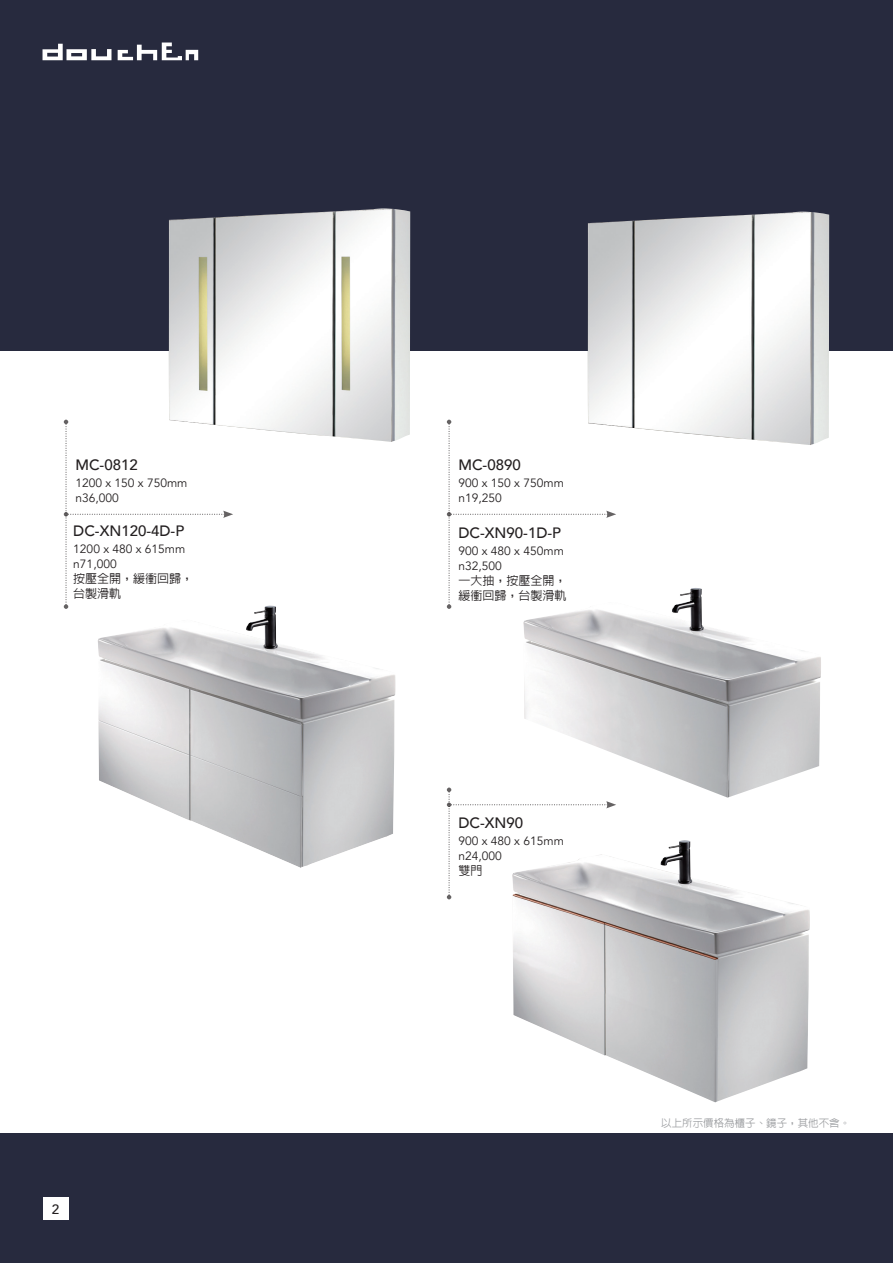
<style>
.page{position:relative;width:893px;height:1263px;background:#fff}
.page>*{position:absolute;margin:0;border:0;box-sizing:border-box;transform-origin:0 0}
.t1{font:500 15px "Avenir";color:#231f20}
.t2{font:500 13.5px "Avenir";color:#231f20}
.t3{font:12px "Avenir";color:#231f20}
.t4{font:500 12px "Lin Gothic";color:#231f20}
.t5{font:500 10.5px "Lin Gothic";color:#999b9e}
</style>
<div class="page">
<div style="left:0;top:1133px;width:893px;height:130px;background:#272a3e"></div>
<div style="left:0;top:0;width:893px;height:351px;background:#272a3e"></div>
<div style="left:43px;top:1197px;width:26px;height:23px;background:#fff"></div>
<svg style="left:43px;top:44px;width:68px;height:16px"></svg>
<svg style="left:118px;top:43px;width:80px;height:17px"></svg>
<img style="left:98px;top:606px;width:297px;height:262px">
<img style="left:523px;top:588px;width:298px;height:210px">
<img style="left:588px;top:212px;width:241px;height:233px">
<img style="left:169px;top:208px;width:241px;height:234px">
<svg style="left:64px;top:420px;width:169px;height:189px"></svg>
<svg style="left:447px;top:420px;width:169px;height:189px"></svg>
<svg style="left:447px;top:787px;width:169px;height:112px"></svg>
<img style="left:512px;top:840px;width:298px;height:262px">
<p class="t1" style="left:75px;top:452px;width:64px">MC-0812</p>
<p class="t3" style="left:75px;top:476px;width:114px">1200 x 150 x 750mm</p>
<p class="t3" style="left:75px;top:491px;width:45px">n36,000</p>
<p class="t1" style="left:73px;top:517px;width:112px">DC-XN120-4D-P</p>
<p class="t3" style="left:73px;top:541px;width:114px">1200 x 480 x 615mm</p>
<p class="t3" style="left:73px;top:556px;width:45px">n71,000</p>
<p class="t4" style="left:73px;top:572px;width:121px">按壓全開，緩衝回歸，</p>
<p class="t4" style="left:73px;top:587px;width:49px">台製滑軌</p>
<p class="t2" style="left:52px;top:1197px;width:9px">2</p>
<p class="t1" style="left:458px;top:452px;width:64px">MC-0890</p>
<p class="t3" style="left:458px;top:476px;width:107px">900 x 150 x 750mm</p>
<p class="t3" style="left:458px;top:491px;width:45px">n19,250</p>
<p class="t1" style="left:458px;top:519px;width:104px">DC-XN90-1D-P</p>
<p class="t3" style="left:458px;top:543px;width:107px">900 x 480 x 450mm</p>
<p class="t3" style="left:458px;top:558px;width:45px">n32,500</p>
<p class="t4" style="left:458px;top:574px;width:109px">一大抽，按壓全開，</p>
<p class="t4" style="left:458px;top:589px;width:109px">緩衝回歸，台製滑軌</p>
<p class="t1" style="left:458px;top:810px;width:66px">DC-XN90</p>
<p class="t3" style="left:458px;top:834px;width:107px">900 x 480 x 615mm</p>
<p class="t3" style="left:458px;top:849px;width:45px">n24,000</p>
<p class="t4" style="left:458px;top:865px;width:25px">雙門</p>
<p class="t5" style="left:661px;top:1117px;width:190px">以上所示價格為櫃子、鏡子，其他不含。</p>
</div>
